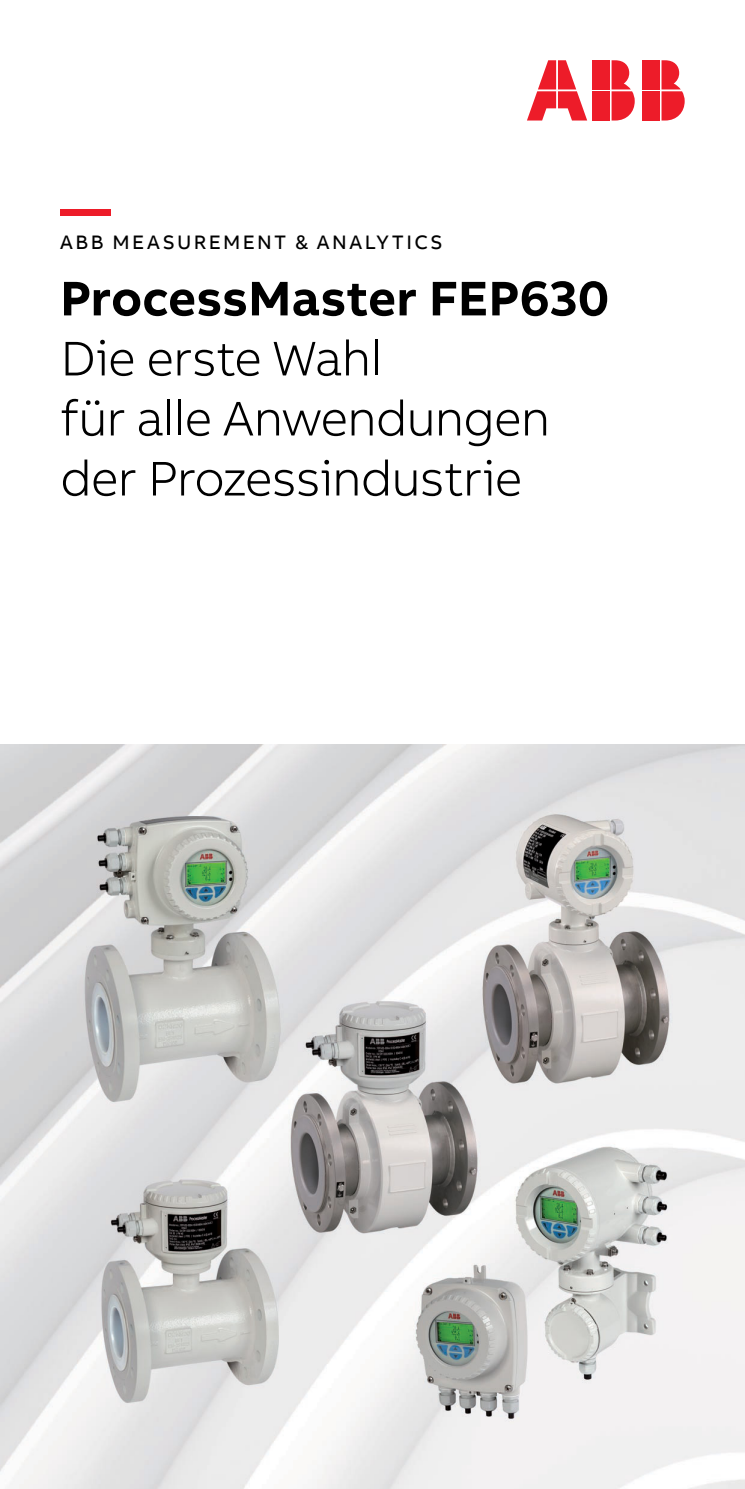
<style>
.page{position:relative;width:745px;height:1489px;background:#fff}
.page>*{position:absolute;margin:0;border:0;box-sizing:border-box;transform-origin:0 0}
.t1{font:300 50px/60px "AB Bvoice";letter-spacing:-.015em;color:#000}
.t2{font:700 50px "AB Bvoice";color:#000}
.t3{font:700 50px "AB Bvoice";color:#ed1c29}
.t4{font:20px "AB Bvoice";letter-spacing:.125em;color:#000}
</style>
<div class="page">
<div style="left:641px;top:60px;width:18px;height:29px;background:#ed1c29"></div>
<div style="left:641px;top:91px;width:18px;height:29px;background:#ed1c29"></div>
<svg style="left:661px;top:60px;width:23px;height:60px"></svg>
<svg style="left:527px;top:60px;width:60px;height:60px"></svg>
<div style="left:591px;top:60px;width:18px;height:29px;background:#ed1c29"></div>
<div style="left:591px;top:91px;width:18px;height:29px;background:#ed1c29"></div>
<svg style="left:611px;top:60px;width:23px;height:60px"></svg>
<img style="left:0;top:744px;width:744px;height:744px">
<p class="t3" style="left:60px;top:177px;width:51px">—</p>
<p class="t4" style="left:60px;top:230px;width:87px">ABB MEAS</p>
<p class="t4" style="left:177px;top:230px;width:33px">UREMENT</p>
<p class="t4" style="left:295px;top:230px;width:52px">&amp; ANAL</p>
<p class="t4" style="left:376px;top:230px;width:29px">YTICS</p>
<p class="t2" style="left:60px;top:267px;width:550px">ProcessMaster FEP630</p>
<p class="t1" style="left:60px;top:328px;width:491px">Die erste Wahl<br>für alle Anwendungen der Prozessindustrie</p>
</div>
